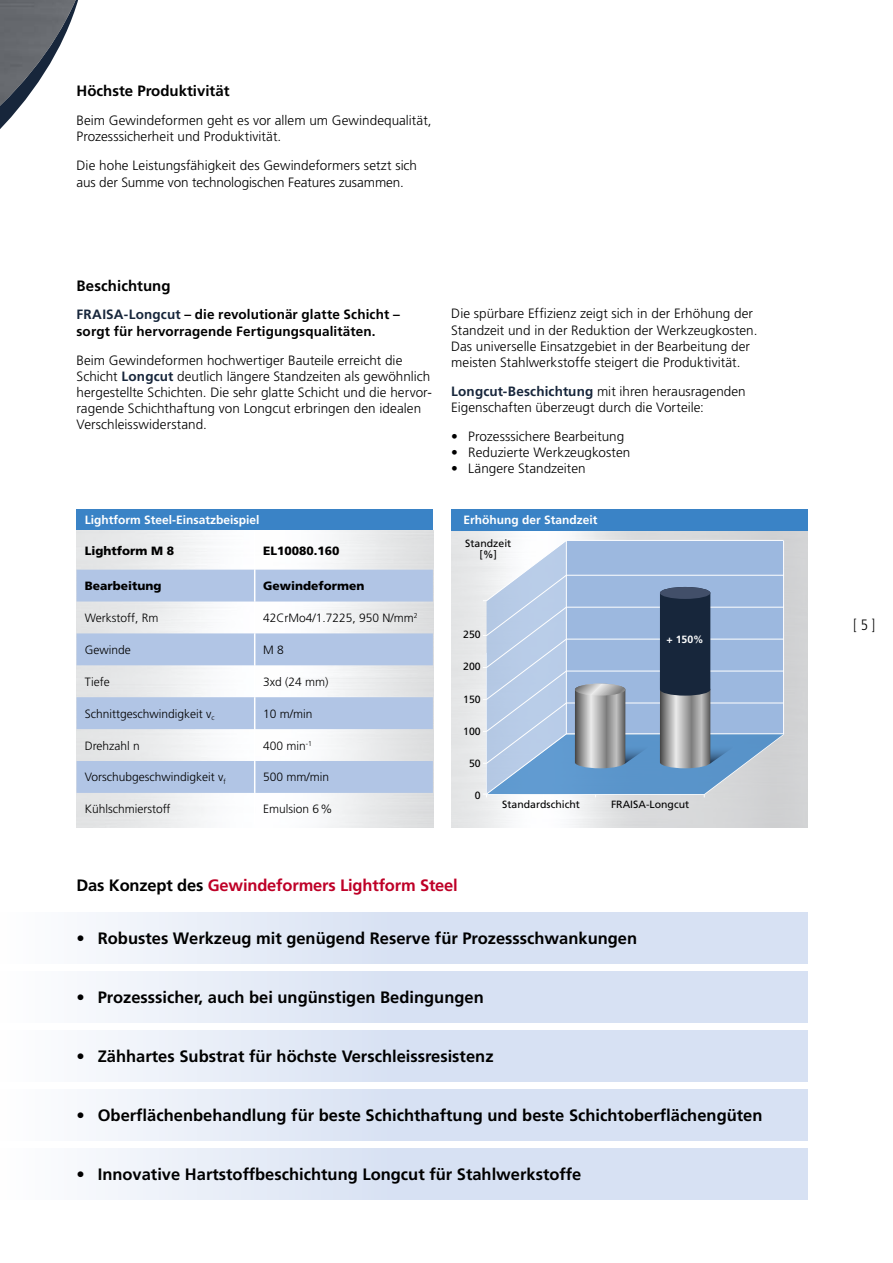
<style>
.page{position:relative;width:893px;height:1263px;background:#fff}
.page>*{position:absolute;margin:0;border:0;box-sizing:border-box;transform-origin:0 0}
.t1{font:700 16.5px "Frutiger LT Std";color:#000}
.t2{font:700 16.5px "Frutiger LT Std";letter-spacing:-.01em;color:#be0027}
.t3{font:700 15px "Frutiger LT Std";color:#000}
.t4{font:300 condensed 15px "Frutiger LT Std";color:#000}
.t5{font:300 13.5px/16.2px "Frutiger LT Std";color:#000}
.t6{font:700 13.5px/16.2px "Frutiger LT Std";letter-spacing:.01em;color:#000}
.t7{font:300 12px "Frutiger LT Std";color:#000}
.t8{font:700 12px "Frutiger LT Std";color:#fff}
.t9{font:900 12px "Frutiger LT Std";color:#000}
.t10{font:10.5px/11.2px "Frutiger LT Std";color:#000;text-align:center}
.t11{font:700 10.5px "Frutiger LT Std";color:#fff}
.s1{color:#17263b}
.s2{font-weight:700;color:#17263b}
.s3{color:#000}
.s4{font-weight:300}
</style>
<div class="page">
<svg style="left:0;top:0;width:78px;height:129px"></svg>
<img style="left:0;top:0;width:76px;height:106px">
<img style="left:451px;top:530px;width:357px;height:298px">
<div style="left:451px;top:509px;width:357px;height:21px;background:#3a83c6"></div>
<svg style="left:482px;top:540px;width:303px;height:257px;background:#9bb2cf"></svg>
<div style="left:660px;top:587px;width:50px;height:12px;background:#424f69;border-radius:50%"></div>
<div style="left:77px;top:509px;width:356px;height:21px;background:#3a83c6"></div>
<svg style="left:77px;top:570px;width:356px;height:223px;fill:#b1c5e5"></svg>
<hr style="left:254px;top:570px;width:1px;height:31px;background:#fff">
<hr style="left:254px;top:601px;width:1px;height:32px;background:#fff">
<hr style="left:254px;top:633px;width:1px;height:32px;background:#fff">
<hr style="left:254px;top:665px;width:1px;height:32px;background:#fff">
<hr style="left:254px;top:697px;width:1px;height:32px;background:#fff">
<hr style="left:254px;top:729px;width:1px;height:32px;background:#fff">
<hr style="left:254px;top:761px;width:1px;height:32px;background:#fff">
<div style="left:0;top:912px;width:808px;height:51px;background:linear-gradient(to right,#f4f7fb,#cddaf0)"></div>
<div style="left:0;top:971px;width:808px;height:51px;background:linear-gradient(to right,#f4f7fb,#cddaf0)"></div>
<div style="left:0;top:1089px;width:808px;height:51px;background:linear-gradient(to right,#f4f7fb,#cddaf0)"></div>
<div style="left:0;top:1030px;width:808px;height:51px;background:linear-gradient(to right,#f4f7fb,#cddaf0)"></div>
<div style="left:0;top:1148px;width:808px;height:51px;background:linear-gradient(to right,#f4f7fb,#cddaf0)"></div>
<p class="t3" style="left:77px;top:82px;width:155px">Höchste Produktivität</p>
<p class="t5" style="left:77px;top:113px;width:357px">Beim Gewindeformen geht es vor allem um Gewindequalität,<br>Prozesssicherheit und Produktivität.</p>
<p class="t5" style="left:77px;top:158px;width:342px">Die hohe Leistungsfähigkeit des Gewindeformers setzt sich aus der Summe von technologischen Features zusammen.</p>
<p class="t3" style="left:77px;top:276px;width:96px">Beschichtung</p>
<p class="t6" style="left:77px;top:307px;width:325px"><span class="s1">FRAISA-Longcut</span> – die revolutionär glatte Schicht – sorgt für hervorragende Fertigungsqualitäten.</p>
<p class="t5" style="left:77px;top:352px;width:357px">Beim Gewindeformen hochwertiger Bauteile erreicht die Schicht <span class="s2">Longcut</span> deutlich längere Standzeiten als gewöhnlich hergestellte Schichten. Die sehr glatte Schicht und die hervor&shy;ragende Schichthaftung von Longcut erbringen den idealen Verschleisswiderstand.</p>
<p class="t8" style="left:85px;top:513px;width:176px">Lightform Steel-Einsatzbeispiel</p>
<p class="t9" style="left:85px;top:543px;width:91px">Lightform M 8</p>
<p class="t9" style="left:263px;top:543px;width:78px">EL10080.160</p>
<p class="t9" style="left:85px;top:579px;width:78px">Bearbeitung</p>
<p class="t9" style="left:263px;top:579px;width:103px">Gewindeformen</p>
<p class="t7" style="left:85px;top:611px;width:75px">Werkstoff, Rm</p>
<p class="t7" style="left:263px;top:611px;width:156px">42CrMo4/1.7225, 950 N/mm<sup>2</sup></p>
<p class="t7" style="left:85px;top:643px;width:48px">Gewinde</p>
<p class="t7" style="left:263px;top:643px;width:22px">M 8</p>
<p class="t7" style="left:85px;top:675px;width:26px">Tiefe</p>
<p class="t7" style="left:263px;top:675px;width:67px">3xd (24 mm)</p>
<p class="t7" style="left:85px;top:707px;width:131px">Schnittgeschwindigkeit v<sub>c</sub></p>
<p class="t7" style="left:263px;top:707px;width:51px">10 m/min</p>
<p class="t7" style="left:85px;top:739px;width:57px">Drehzahl n</p>
<p class="t7" style="left:263px;top:739px;width:50px">400 min<sup>-1</sup></p>
<p class="t7" style="left:85px;top:770px;width:143px">Vorschubgeschwindigkeit v<sub>f</sub></p>
<p class="t7" style="left:263px;top:770px;width:68px">500 mm/min</p>
<p class="t7" style="left:85px;top:802px;width:87px">Kühlschmierstoff</p>
<p class="t7" style="left:263px;top:802px;width:71px">Emulsion 6%</p>
<p class="t5" style="left:451px;top:306px;width:308px">Die spürbare Effizienz zeigt sich in der Erhöhung der Standzeit und in der Reduktion der Werkzeugkosten.<br>Das universelle Einsatzgebiet in der Bearbeitung der meisten Stahlwerkstoffe steigert die Produktivität.</p>
<p class="t5" style="left:451px;top:383px;width:296px"><span class="s2">Longcut-Beschichtung</span> mit ihren herausragenden<br>Eigenschaften überzeugt durch die Vorteile:</p>
<p class="t5" style="left:451px;top:428px;width:175px">• Prozesssichere Bearbeitung</p>
<p class="t5" style="left:451px;top:445px;width:181px">• Reduzierte Werkzeugkosten</p>
<p class="t5" style="left:451px;top:461px;width:136px">• Längere Standzeiten</p>
<p class="t8" style="left:463px;top:513px;width:136px">Erhöhung der Standzeit</p>
<p class="t10" style="left:465px;top:538px;width:48px">Standzeit [%]</p>
<p class="t10" style="left:463px;top:629px;width:19px">250</p>
<p class="t10" style="left:463px;top:661px;width:19px">200</p>
<p class="t10" style="left:463px;top:693px;width:19px">150</p>
<p class="t10" style="left:463px;top:725px;width:19px">100</p>
<p class="t10" style="left:469px;top:757px;width:13px">50</p>
<p class="t10" style="left:475px;top:789px;width:7px">0</p>
<p class="t11" style="left:666px;top:633px;width:39px">+ 150%</p>
<p class="t10" style="left:502px;top:799px;width:79px">Standardschicht</p>
<p class="t10" style="left:611px;top:799px;width:80px">FRAISA-Longcut</p>
<p class="t2" style="left:77px;top:876px;width:383px"><span class="s3">Das Konzept des</span> Gewindeformers Lightform Steel</p>
<p class="t1" style="left:77px;top:928px;width:562px"><span class="s4">•</span> Robustes Werkzeug mit genügend Reserve für Prozessschwankungen</p>
<p class="t1" style="left:77px;top:987px;width:409px">• Prozesssicher, auch bei ungünstigen Bedingungen</p>
<p class="t1" style="left:77px;top:1046px;width:419px">• Zähhartes Substrat für höchste Verschleissresistenz</p>
<p class="t1" style="left:77px;top:1105px;width:687px">• Oberflächenbehandlung für beste Schichthaftung und beste Schichtoberflächengüten</p>
<p class="t1" style="left:77px;top:1164px;width:506px"><span class="s4">•</span> Innovative Hartstoffbeschichtung Longcut für Stahlwerkstoffe</p>
<p class="t4" style="left:853px;top:616px;width:24px">[ 5 ]</p>
</div>
